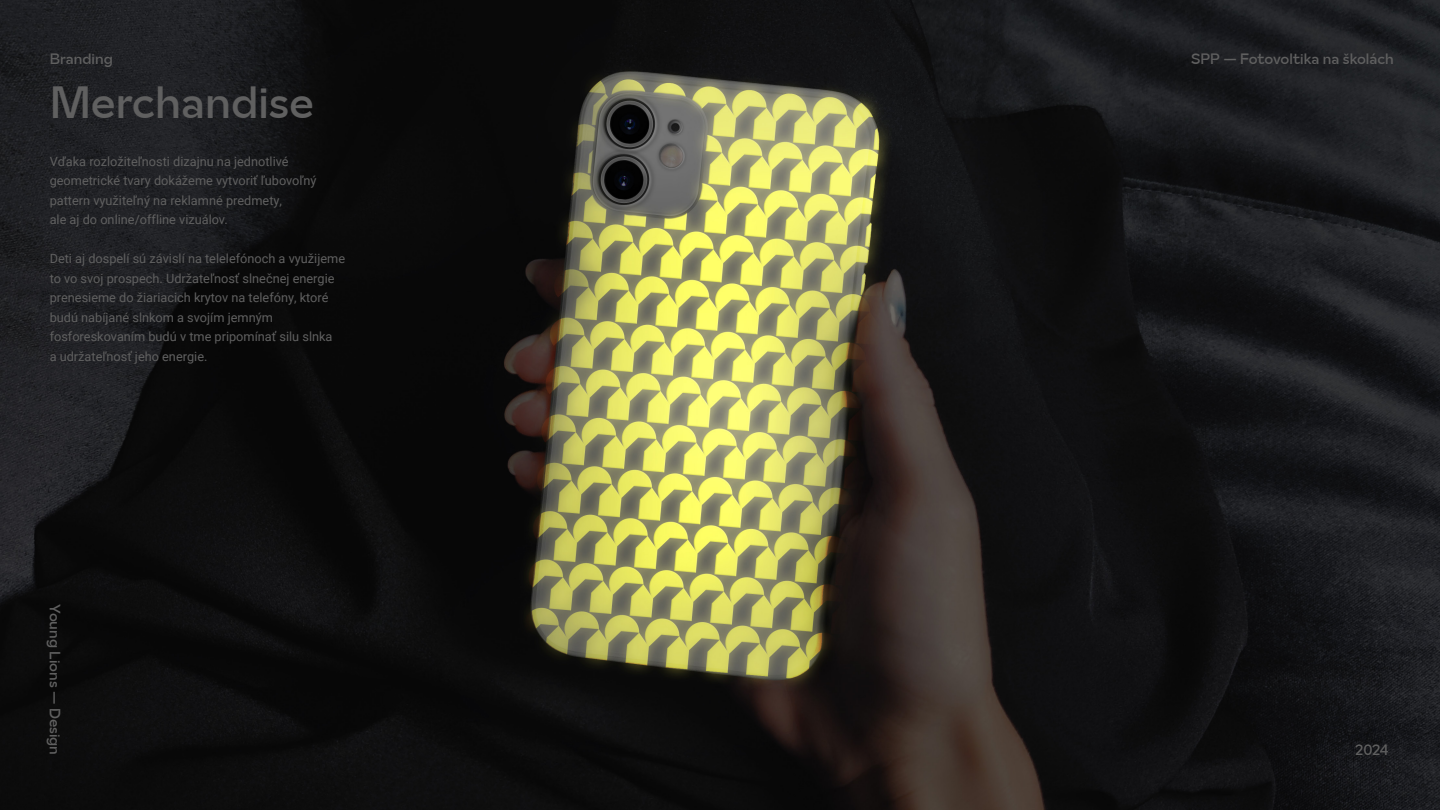
<style>
.page{position:relative;width:1440px;height:810px;background:#fff}
.page>*{position:absolute;margin:0;border:0;box-sizing:border-box;transform-origin:0 0}
.t1{font:45px "Polite Type";color:#606060}
.t2{font:15px "Polite Type";color:#606060}
.t3{font:12.75px/19.5px "Roboto";color:#606060}
</style>
<div class="page">
<img style="left:0;top:0;width:1440px;height:810px">
<p class="t2" style="left:50px;top:50px;width:65px">Branding</p>
<h1 class="t1" style="left:50px;top:75px;width:266px">Merchandise</h1>
<p class="t3" style="left:50px;top:151px;width:268px">Vďaka rozložiteľnosti dizajnu na jednotlivé geometrické tvary dokážeme vytvoriť ľubovoľný pattern využiteľný na reklamné predmety,<br>ale aj do online/offline vizuálov.</p>
<p class="t3" style="left:50px;top:248px;width:297px">Deti aj dospelí sú závislí na telelefónoch a využijeme to vo svoj prospech. Udržateľnosť slnečnej energie prenesieme do žiariacich krytov na telefóny, ktoré budú nabíjané slnkom a svojím jemným fosforeskovaním budú v tme pripomínať silu slnka<br>a udržateľnosť jeho energie.</p>
<p class="t2" style="left:64px;top:604px;width:152px;rotate:90deg">Young Lions — Design</p>
<p class="t2" style="left:1191px;top:50px;width:204px">SPP — Fotovoltika na školách</p>
<p class="t2" style="left:1355px;top:741px;width:35px">2024</p>
</div>
